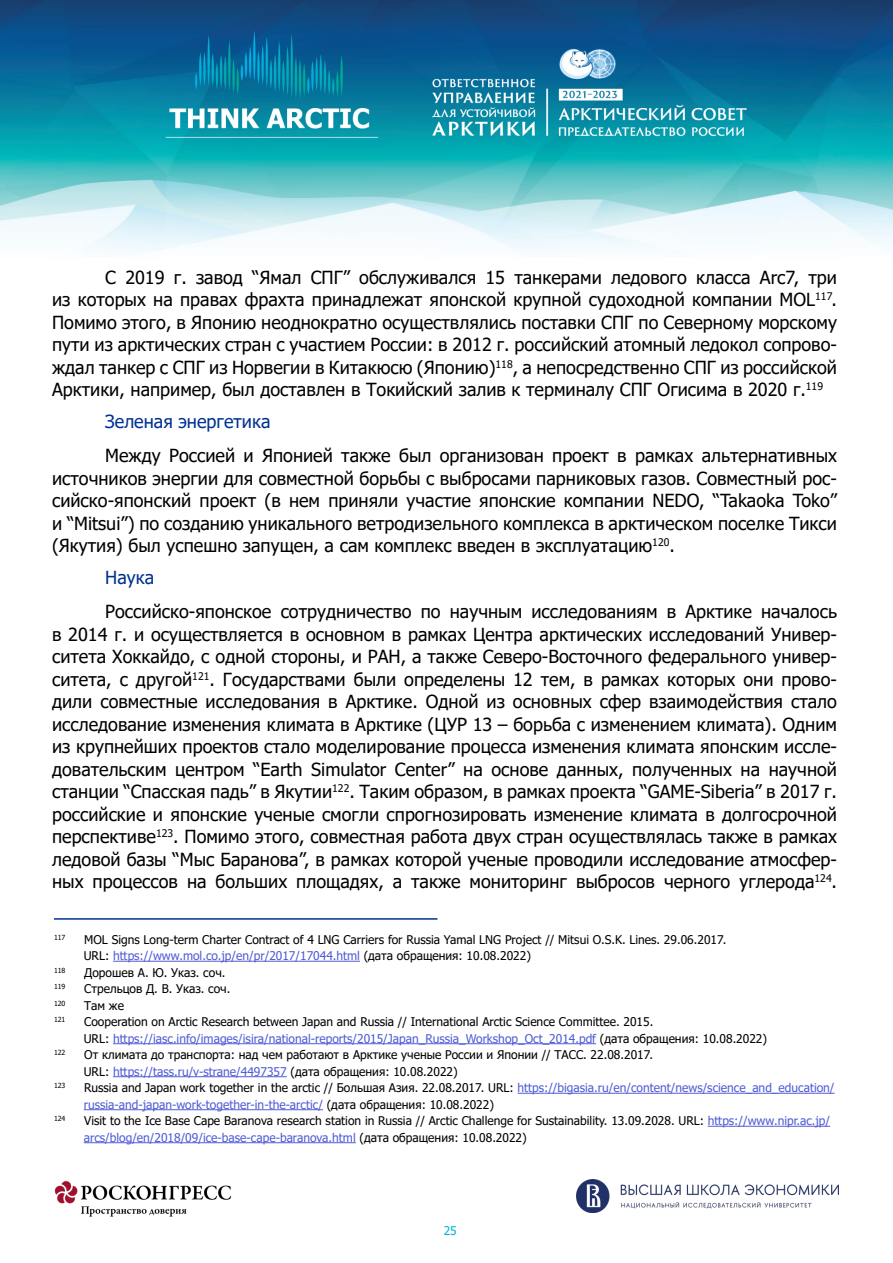
<style>
.page{position:relative;width:893px;height:1263px;background:#fff}
.page>*{position:absolute;margin:0;border:0;box-sizing:border-box;transform-origin:0 0}
.Основной_текст{font:18px/22.5px "Tahoma";color:#000;text-align:justify}
.подзаголовок{font:18px "Tahoma";color:#003192}
.сноски{font:12px/16.5px "Tahoma";color:#000}
.сноски-2{font:12px/16.5px "Tahoma";color:#4f5cd6}
.t1{font:12px "Tahoma";color:#00b5da}
.сноски-3{font:7.05px "Tahoma";color:#000}
.s1{color:#4f5cd6}
.s2{color:#000}
</style>
<div class="page">
<img style="left:0;top:0;width:893px;height:252px">
<img style="left:55px;top:1181px;width:176px;height:36px">
<img style="left:576px;top:1179px;width:262px;height:33px">
<hr style="left:54px;top:918px;width:383px;height:2px;background:#003192">
<hr style="left:113px;top:961px;width:247px;height:1px;background:#4f5cd6">
<hr style="left:113px;top:1043px;width:483px;height:1px;background:#4f5cd6">
<hr style="left:113px;top:1076px;width:174px;height:1px;background:#4f5cd6">
<hr style="left:517px;top:1093px;width:318px;height:1px;background:#4f5cd6">
<hr style="left:84px;top:1109px;width:239px;height:1px;background:#4f5cd6">
<hr style="left:708px;top:1126px;width:122px;height:1px;background:#4f5cd6">
<hr style="left:84px;top:1142px;width:272px;height:1px;background:#4f5cd6">
<p class="Основной_текст" style="left:52px;top:267px;width:786px;text-indent:53px">С 2019 г. завод “Ямал СПГ” обслуживался 15 танкерами ледового класса Arc7, три из которых на правах фрахта принадлежат японской крупной судоходной компании MOL<sup>117</sup>.<br>Помимо этого, в Японию неоднократно осуществлялись поставки СПГ по Северному морскому пути из арктических стран с участием России: в 2012 г. российский атомный ледокол сопрово&shy;ждал танкер с СПГ из Норвегии в Китакюсю (Японию)<sup>118</sup>, а непосредственно СПГ из российской Арктики, например, был доставлен в Токийский залив к терминалу СПГ Огисима в 2020 г.<sup>119</sup></p>
<p class="подзаголовок" style="left:105px;top:409px;width:167px">Зеленая энергетика</p>
<p class="Основной_текст" style="left:52px;top:445px;width:786px;text-indent:53px">Между Россией и Японией также был организован проект в рамках альтернативных источников энергии для совместной борьбы с выбросами парниковых газов. Совместный рос&shy;сийско-японский проект (в нем приняли участие японские компании NEDO, “Takaoka Toko” и “Mitsui”) по созданию уникального ветродизельного комплекса в арктическом поселке Тикси (Якутия) был успешно запущен, а сам комплекс введен в эксплуатацию<sup>120</sup>.</p>
<p class="подзаголовок" style="left:105px;top:565px;width:50px">Наука</p>
<p class="Основной_текст" style="left:52px;top:601px;width:786px;text-indent:53px">Российско-японское сотрудничество по научным исследованиям в Арктике началось в 2014 г. и осуществляется в основном в рамках Центра арктических исследований Универ&shy;ситета Хоккайдо, с одной стороны, и РАН, а также Северо-Восточного федерального универ&shy;ситета, с другой<sup>121</sup>. Государствами были определены 12 тем, в рамках которых они прово&shy;дили совместные исследования в Арктике. Одной из основных сфер взаимодействия стало исследование изменения климата в Арктике (ЦУР 13 – борьба с изменением климата). Одним из крупнейших проектов стало моделирование процесса изменения климата японским иссле&shy;довательским центром “Earth Simulator Center” на основе данных, полученных на научной станции “Спасская падь” в Якутии<sup>122</sup>. Таким образом, в рамках проекта “GAME-Siberia” в 2017 г. российские и японские ученые смогли спрогнозировать изменение климата в долгосрочной перспективе<sup>123</sup>. Помимо этого, совместная работа двух стран осуществлялась также в рамках ледовой базы “Мыс Баранова”, в рамках которой ученые проводили исследование атмосфер&shy;ных процессов на больших площадях, а также мониторинг выбросов черного углерода<sup>124</sup>.</p>
<p class="сноски-3" style="left:54px;top:932px;width:13px">117</p>
<p class="сноски" style="left:84px;top:932px;width:644px">MOL Signs Long-term Charter Contract of 4 LNG Carriers for Russia Yamal LNG Project // Mitsui O.S.K. Lines. 29.06.2017.<br>URL: <span class="s1">https://www.mol.co.jp/en/pr/2017/17044.html</span> (дата обращения: 10.08.2022)</p>
<p class="сноски-3" style="left:54px;top:965px;width:13px">118</p>
<p class="сноски" style="left:84px;top:965px;width:143px">Дорошев А. Ю. Указ. соч.</p>
<p class="сноски-3" style="left:54px;top:982px;width:13px">119</p>
<p class="сноски" style="left:84px;top:981px;width:148px">Стрельцов Д. В. Указ. соч.</p>
<p class="сноски-3" style="left:54px;top:998px;width:13px">120</p>
<p class="сноски" style="left:84px;top:998px;width:41px">Там же</p>
<p class="сноски-3" style="left:54px;top:1015px;width:13px">121</p>
<p class="сноски" style="left:84px;top:1014px;width:685px">Cooperation on Arctic Research between Japan and Russia // International Arctic Science Committee. 2015.<br>URL: <span class="s1">https://iasc.info/images/isira/national-reports/2015/Japan_Russia_Workshop_Oct_2014.pdf</span> (дата обращения: 10.08.2022)</p>
<p class="сноски-3" style="left:54px;top:1048px;width:13px">122</p>
<p class="сноски" style="left:84px;top:1047px;width:571px">От климата до транспорта: над чем работают в Арктике ученые России и Японии // ТАСС. 22.08.2017.<br>URL: <span class="s1">https://tass.ru/v-strane/4497357</span> (дата обращения: 10.08.2022)</p>
<p class="сноски-3" style="left:54px;top:1081px;width:13px">123</p>
<p class="сноски-2" style="left:84px;top:1080px;width:752px"><span class="s2">Russia and Japan work together in the arctic // Большая Азия. 22.08.2017. URL:</span> https://bigasia.ru/en/content/news/science_and_education/ russia-and-japan-work-together-in-the-arctic/ <span class="s2">(дата обращения: 10.08.2022)</span></p>
<p class="сноски-3" style="left:54px;top:1114px;width:13px">124</p>
<p class="сноски" style="left:84px;top:1113px;width:748px">Visit to the Ice Base Cape Baranova research station in Russia // Arctic Challenge for Sustainability. 13.09.2028. URL: <span class="s1">https://www.nipr.ac.jp/ arcs/blog/en/2018/09/ice-base-cape-baranova.html</span> (дата обращения: 10.08.2022)</p>
<p class="t1" style="left:444px;top:1222px;width:15px">25</p>
</div>
